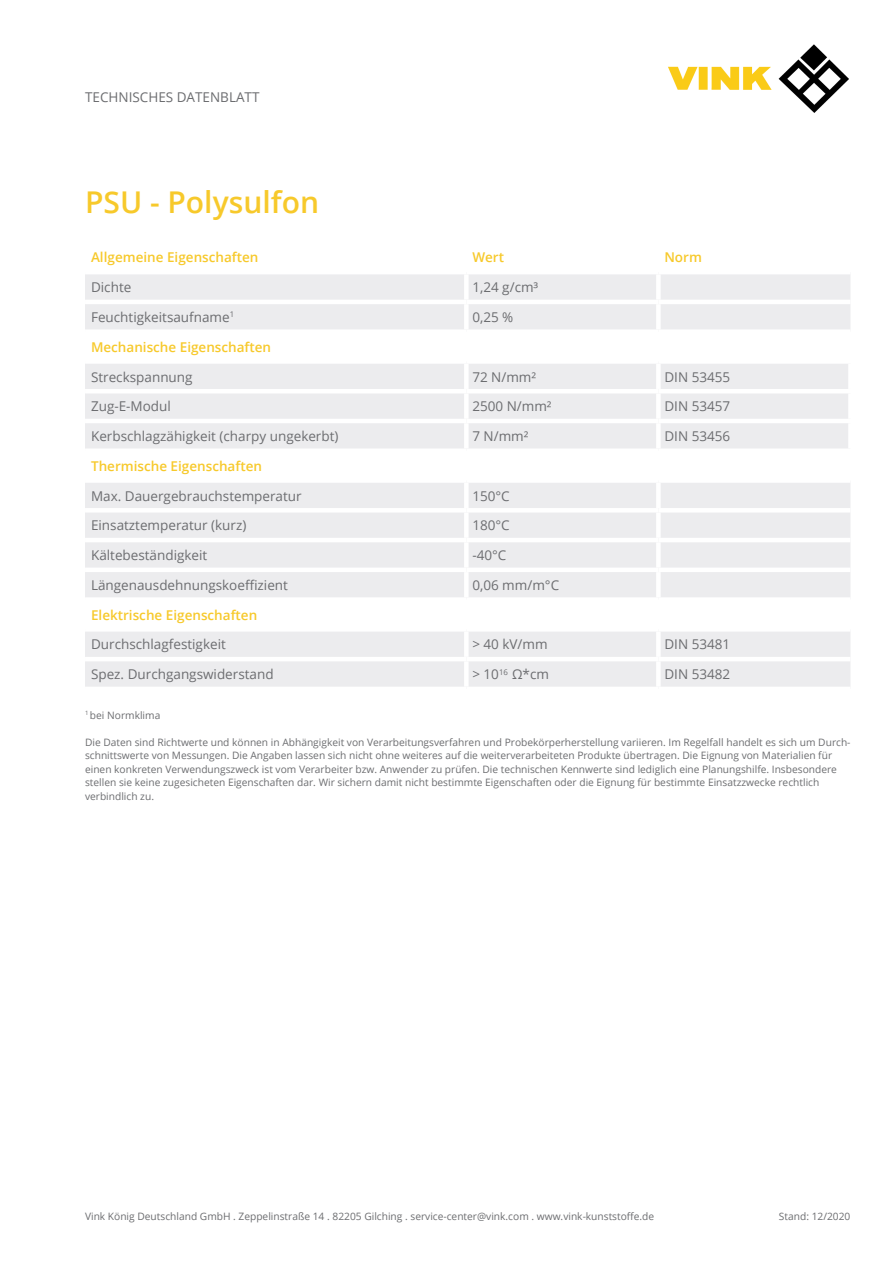
<style>
.page{position:relative;width:893px;height:1263px;background:#fff}
.page>*{position:absolute;margin:0;border:0;box-sizing:border-box;transform-origin:0 0}
.t1{font:600 30px "Open Sans";color:#f7c92b}
.t2{font:13.5px "Open Sans";color:#6c6d70}
.t3{font:600 13.5px "Open Sans";color:#f7c92b}
.t4{font:10.2px/13.5px "Open Sans";color:#6c6d70}
</style>
<div class="page">
<img style="left:668px;top:44px;width:181px;height:68px">
<svg style="left:85px;top:274px;width:765px;height:323px;fill:#ececee"></svg>
<div style="left:85px;top:632px;width:765px;height:55px;background:#ececee"></div>
<div style="left:464px;top:274px;width:5px;height:26px;background:#fff"></div>
<div style="left:656px;top:274px;width:5px;height:26px;background:#fff"></div>
<hr style="left:85px;top:300px;width:381px;height:4px;background:#fff">
<hr style="left:466px;top:300px;width:192px;height:4px;background:#fff">
<div style="left:464px;top:304px;width:5px;height:25px;background:#fff"></div>
<hr style="left:658px;top:300px;width:192px;height:4px;background:#fff">
<div style="left:656px;top:304px;width:5px;height:25px;background:#fff"></div>
<div style="left:85px;top:329px;width:381px;height:5px;background:#fff"></div>
<div style="left:466px;top:329px;width:192px;height:5px;background:#fff"></div>
<div style="left:464px;top:334px;width:5px;height:25px;background:#fff"></div>
<div style="left:658px;top:329px;width:192px;height:5px;background:#fff"></div>
<div style="left:656px;top:334px;width:5px;height:25px;background:#fff"></div>
<div style="left:85px;top:359px;width:381px;height:5px;background:#fff"></div>
<div style="left:466px;top:359px;width:192px;height:5px;background:#fff"></div>
<div style="left:464px;top:364px;width:5px;height:25px;background:#fff"></div>
<div style="left:658px;top:359px;width:195px;height:5px;background:#fff"></div>
<div style="left:656px;top:364px;width:5px;height:25px;background:#fff"></div>
<div style="left:848px;top:364px;width:5px;height:25px;background:#fff"></div>
<hr style="left:85px;top:389px;width:381px;height:4px;background:#fff">
<hr style="left:466px;top:389px;width:192px;height:4px;background:#fff">
<div style="left:464px;top:393px;width:5px;height:26px;background:#fff"></div>
<hr style="left:658px;top:389px;width:195px;height:4px;background:#fff">
<div style="left:656px;top:393px;width:5px;height:26px;background:#fff"></div>
<div style="left:848px;top:393px;width:5px;height:26px;background:#fff"></div>
<hr style="left:85px;top:419px;width:381px;height:4px;background:#fff">
<hr style="left:466px;top:419px;width:192px;height:4px;background:#fff">
<div style="left:464px;top:423px;width:5px;height:25px;background:#fff"></div>
<hr style="left:658px;top:419px;width:195px;height:4px;background:#fff">
<div style="left:656px;top:423px;width:5px;height:25px;background:#fff"></div>
<div style="left:848px;top:423px;width:5px;height:25px;background:#fff"></div>
<div style="left:85px;top:448px;width:381px;height:5px;background:#fff"></div>
<div style="left:466px;top:448px;width:192px;height:5px;background:#fff"></div>
<div style="left:464px;top:453px;width:5px;height:25px;background:#fff"></div>
<div style="left:658px;top:448px;width:195px;height:5px;background:#fff"></div>
<div style="left:656px;top:453px;width:5px;height:25px;background:#fff"></div>
<div style="left:85px;top:478px;width:381px;height:5px;background:#fff"></div>
<div style="left:466px;top:478px;width:192px;height:5px;background:#fff"></div>
<div style="left:464px;top:483px;width:5px;height:25px;background:#fff"></div>
<div style="left:658px;top:478px;width:192px;height:5px;background:#fff"></div>
<div style="left:656px;top:483px;width:5px;height:25px;background:#fff"></div>
<hr style="left:85px;top:508px;width:381px;height:4px;background:#fff">
<hr style="left:466px;top:508px;width:192px;height:4px;background:#fff">
<div style="left:464px;top:512px;width:5px;height:26px;background:#fff"></div>
<hr style="left:658px;top:508px;width:192px;height:4px;background:#fff">
<div style="left:656px;top:512px;width:5px;height:26px;background:#fff"></div>
<hr style="left:85px;top:538px;width:381px;height:4px;background:#fff">
<hr style="left:466px;top:538px;width:192px;height:4px;background:#fff">
<div style="left:464px;top:542px;width:5px;height:26px;background:#fff"></div>
<hr style="left:658px;top:538px;width:192px;height:4px;background:#fff">
<div style="left:656px;top:542px;width:5px;height:26px;background:#fff"></div>
<hr style="left:85px;top:568px;width:381px;height:4px;background:#fff">
<hr style="left:466px;top:568px;width:192px;height:4px;background:#fff">
<div style="left:464px;top:572px;width:5px;height:25px;background:#fff"></div>
<hr style="left:658px;top:568px;width:192px;height:4px;background:#fff">
<div style="left:656px;top:572px;width:5px;height:25px;background:#fff"></div>
<div style="left:464px;top:632px;width:5px;height:25px;background:#fff"></div>
<div style="left:656px;top:632px;width:5px;height:25px;background:#fff"></div>
<hr style="left:85px;top:657px;width:381px;height:4px;background:#fff">
<hr style="left:466px;top:657px;width:192px;height:4px;background:#fff">
<div style="left:464px;top:661px;width:5px;height:26px;background:#fff"></div>
<hr style="left:658px;top:657px;width:192px;height:4px;background:#fff">
<div style="left:656px;top:661px;width:5px;height:26px;background:#fff"></div>
<h2 class="t2" style="left:85px;top:88px;width:176px">TECHNISCHES DATENBLATT</h2>
<h1 class="t1" style="left:85px;top:181px;width:235px">PSU - Polysulfon</h1>
<h2 class="t3" style="left:91px;top:248px;width:169px">Allgemeine Eigenschaften</h2>
<h2 class="t3" style="left:472px;top:248px;width:33px">Wert</h2>
<h2 class="t3" style="left:664px;top:248px;width:39px">Norm</h2>
<h2 class="t2" style="left:91px;top:278px;width:42px">Dichte</h2>
<h2 class="t2" style="left:472px;top:278px;width:68px">1,24 g/cm³</h2>
<h2 class="t2" style="left:91px;top:308px;width:145px">Feuchtigkeitsaufname<sup>1</sup></h2>
<h2 class="t2" style="left:472px;top:308px;width:43px">0,25 %</h2>
<h2 class="t3" style="left:91px;top:338px;width:182px">Mechanische Eigenschaften</h2>
<h2 class="t2" style="left:91px;top:367px;width:103px">Streckspannung</h2>
<h2 class="t2" style="left:472px;top:367px;width:65px">72 N/mm²</h2>
<h2 class="t2" style="left:664px;top:367px;width:67px">DIN 53455</h2>
<h2 class="t2" style="left:91px;top:397px;width:81px">Zug-E-Modul</h2>
<h2 class="t2" style="left:472px;top:397px;width:81px">2500 N/mm²</h2>
<h2 class="t2" style="left:664px;top:397px;width:67px">DIN 53457</h2>
<h2 class="t2" style="left:91px;top:427px;width:249px">Kerbschlagzähigkeit (charpy ungekerbt)</h2>
<h2 class="t2" style="left:472px;top:427px;width:58px">7 N/mm²</h2>
<h2 class="t2" style="left:664px;top:427px;width:67px">DIN 53456</h2>
<h2 class="t3" style="left:91px;top:457px;width:172px">Thermische Eigenschaften</h2>
<h2 class="t2" style="left:91px;top:486px;width:212px">Max. Dauergebrauchstemperatur</h2>
<h2 class="t2" style="left:472px;top:486px;width:39px">150°C</h2>
<h2 class="t2" style="left:91px;top:516px;width:157px">Einsatztemperatur (kurz)</h2>
<h2 class="t2" style="left:472px;top:516px;width:39px">180°C</h2>
<h2 class="t2" style="left:91px;top:546px;width:118px">Kältebeständigkeit</h2>
<h2 class="t2" style="left:472px;top:546px;width:36px">-40°C</h2>
<h2 class="t2" style="left:91px;top:576px;width:198px">Längenausdehnungskoeffizient</h2>
<h2 class="t2" style="left:472px;top:576px;width:88px">0,06 mm/m°C</h2>
<h2 class="t3" style="left:91px;top:605px;width:168px">Elektrische Eigenschaften</h2>
<h2 class="t2" style="left:91px;top:635px;width:136px">Durchschlagfestigkeit</h2>
<h2 class="t2" style="left:472px;top:635px;width:77px">&gt; 40 kV/mm</h2>
<h2 class="t2" style="left:664px;top:635px;width:67px">DIN 53481</h2>
<h2 class="t2" style="left:91px;top:665px;width:184px">Spez. Durchgangswiderstand</h2>
<h2 class="t2" style="left:472px;top:665px;width:78px">&gt; 10<sup>16</sup> Ω*cm</h2>
<h2 class="t2" style="left:664px;top:665px;width:67px">DIN 53482</h2>
<p class="t4" style="left:85px;top:708px;width:77px"><sup>1</sup> bei Normklima</p>
<p class="t4" style="left:85px;top:735px;width:767px">Die Daten sind Richtwerte und können in Abhängigkeit von Verarbeitungsverfahren und Probekörperherstellung variieren. Im Regelfall handelt es sich um Durch&shy;schnittswerte von Messungen. Die Angaben lassen sich nicht ohne weiteres auf die weiterverarbeiteten Produkte übertragen. Die Eignung von Materialien für einen konkreten Verwendungszweck ist vom Verarbeiter bzw. Anwender zu prüfen. Die technischen Kennwerte sind lediglich eine Planungshilfe. Insbesondere stellen sie keine zugesicheten Eigenschaften dar. Wir sichern damit nicht bestimmte Eigenschaften oder die Eignung für bestimmte Einsatzzwecke rechtlich verbindlich zu.</p>
<p class="t4" style="left:85px;top:1209px;width:571px">Vink König Deutschland GmbH . Zeppelinstraße 14 . 82205 Gilching . service-center@vink.com . www.vink-kunststoffe.de</p>
<p class="t4" style="left:779px;top:1209px;width:73px">Stand: 12/2020</p>
</div>
